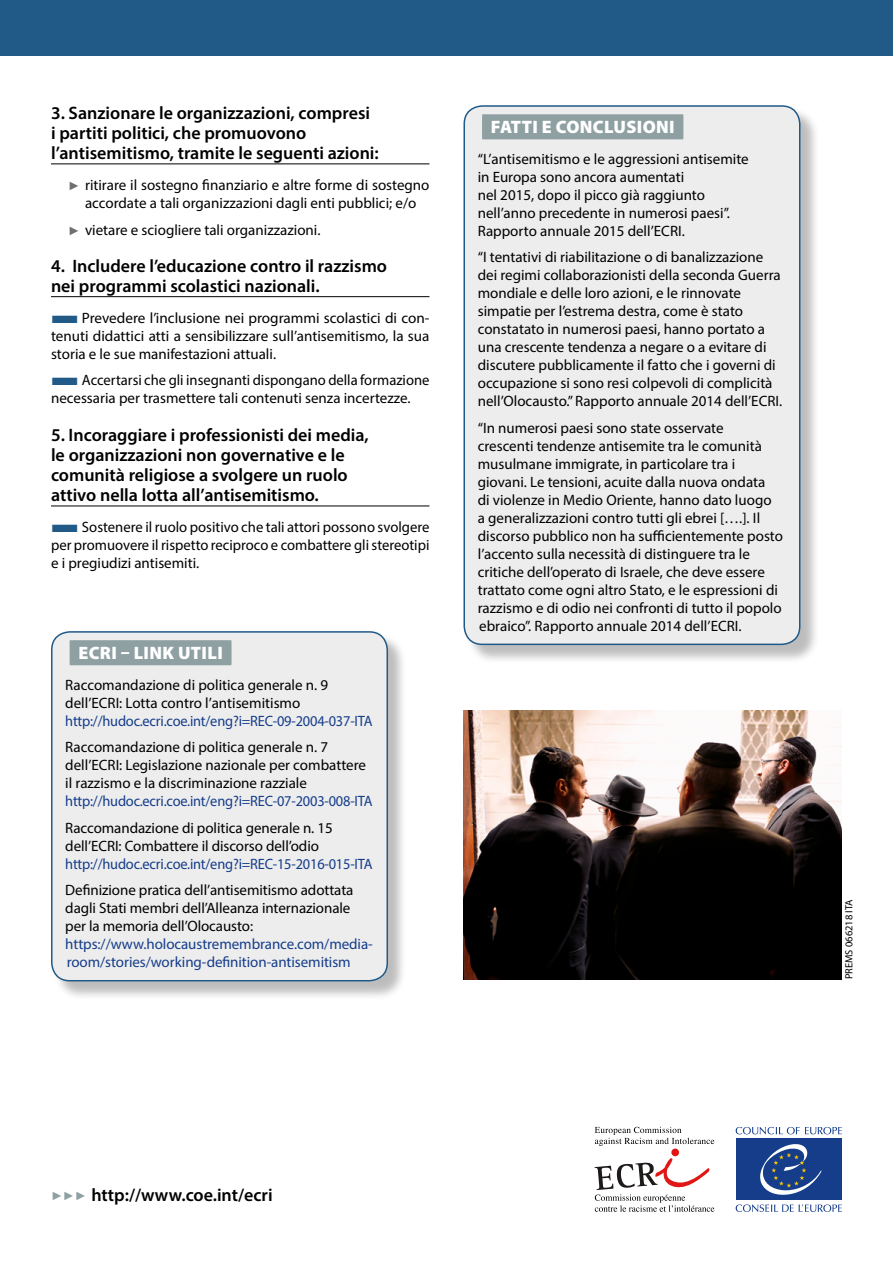
<style>
.page{position:relative;width:893px;height:1263px;background:#fff}
.page>*{position:absolute;margin:0;border:0;box-sizing:border-box;transform-origin:0 0}
.t1{font:600 18px/20.2px "Myriad Pro";color:#000}
.t2{font:900 18px "Myriad Pro";letter-spacing:.02em;color:#fff}
.t3{font:15px/18px "Myriad Pro";color:#000}
.t4{font:15px "Myriad Pro";letter-spacing:-.015em;color:#153d8a;scale:.96 1}
.t5{font:15px/18px "Myriad Pro";letter-spacing:-.015em;color:#153d8a}
.t6{font:10.5px "Myriad Pro";color:#000}
.s1{font-family:"Arial";font-size:12px;color:#706f6f}
.s2{color:#215a87}
.s3{font-family:"Arial";font-weight:400;font-size:12px;color:#8fa0a3}
</style>
<div class="page">
<hr style="left:51px;top:163px;width:378px;height:1px;background:#000">
<hr style="left:51px;top:296px;width:378px;height:1px;background:#000">
<hr style="left:51px;top:506px;width:378px;height:1px;background:#000">
<div style="left:0;top:0;width:893px;height:55px;background:#215a87"></div>
<svg style="left:595px;top:1127px;width:119px;height:19px"></svg>
<div style="left:671px;top:1148px;width:8px;height:8px;background:#e11717;border-radius:50%"></div>
<svg style="left:595px;top:1158px;width:119px;height:54px"></svg>
<svg style="left:736px;top:1127px;width:106px;height:7px"></svg>
<svg style="left:736px;top:1204px;width:106px;height:8px"></svg>
<div style="left:736px;top:1139px;width:106px;height:61px;background:#153d8a"></div>
<svg style="left:760px;top:1144px;width:62px;height:51px"></svg>
<div style="left:465px;top:107px;width:354px;height:557px;background:#000;opacity:.26"></div>
<div style="left:464px;top:106px;width:336px;height:538px;background:#ededed;border-radius:18px"></div>
<div style="left:482px;top:115px;width:201px;height:24px;background:#8fa0a3"></div>
<div style="left:482px;top:114px;width:201px;height:24px;background:#8fa0a3"></div>
<div style="left:463px;top:105px;width:337px;height:540px;border:2px solid #215a87;border-radius:18px"></div>
<div style="left:53px;top:633px;width:354px;height:367px;background:#000;opacity:.26"></div>
<div style="left:52px;top:632px;width:335px;height:349px;background:#ededed;border-radius:18px"></div>
<div style="left:70px;top:641px;width:161px;height:24px;background:#8fa0a3"></div>
<div style="left:70px;top:640px;width:161px;height:24px;background:#8fa0a3"></div>
<div style="left:51px;top:631px;width:337px;height:350px;border:2px solid #215a87;border-radius:18px"></div>
<img style="left:463px;top:710px;width:379px;height:270px">
<p class="t1" style="left:51px;top:102px;width:329px">3. Sanzionare le organizzazioni, compresi i partiti politici, che promuovono l’antisemitismo, tramite le seguenti azioni:</p>
<p class="t3" style="left:68px;top:176px;width:363px;text-align:center"><span class="s1">►</span> ritirare il sostegno finanziario e altre forme di sostegno accordate a tali organizzazioni dagli enti pubblici; e/o</p>
<p class="t3" style="left:68px;top:220px;width:254px"><span class="s1">►</span> vietare e sciogliere tali organizzazioni.</p>
<p class="t1" style="left:51px;top:255px;width:338px">4. Includere l’educazione contro il razzismo nei programmi scolastici nazionali.</p>
<p class="t3" style="left:51px;top:308px;width:380px;text-align:justify"><span class="s2">■</span>Prevedere l’inclusione nei programmi scolastici di con&shy;tenuti didattici atti a sensibilizzare sull’antisemitismo, la sua storia e le sue manifestazioni attuali.</p>
<p class="t3" style="left:51px;top:371px;width:380px"><span class="s2">■</span>Accertarsi che gli insegnanti dispongano della formazione necessaria per trasmettere tali contenuti senza incertezze.</p>
<p class="t1" style="left:51px;top:424px;width:319px">5. Incoraggiare i professionisti dei media, le organizzazioni non governative e le comunità religiose a svolgere un ruolo attivo nella lotta all’antisemitismo.</p>
<p class="t3" style="left:51px;top:518px;width:380px;text-align:justify"><span class="s2">■</span>Sostenere il ruolo positivo che tali attori possono svolgere per promuovere il rispetto reciproco e combattere gli stereotipi e i pregiudizi antisemiti.</p>
<p class="t2" style="left:78px;top:641px;width:146px">ECRI – LINK UTILI</p>
<p class="t3" style="left:65px;top:675px;width:264px">Raccomandazione di politica generale n. 9 dell’ECRI: Lotta contro l’antisemitismo</p>
<p class="t4" style="left:65px;top:711px;width:322px">http://hudoc.ecri.coe.int/eng?i=REC-09-2004-037-ITA</p>
<p class="t3" style="left:65px;top:738px;width:302px">Raccomandazione di politica generale n. 7 dell’ECRI: Legislazione nazionale per combattere il razzismo e la discriminazione razziale</p>
<p class="t4" style="left:65px;top:792px;width:322px">http://hudoc.ecri.coe.int/eng?i=REC-07-2003-008-ITA</p>
<p class="t3" style="left:65px;top:818px;width:269px">Raccomandazione di politica generale n. 15 dell’ECRI: Combattere il discorso dell’odio</p>
<p class="t4" style="left:65px;top:854px;width:322px">http://hudoc.ecri.coe.int/eng?i=REC-15-2016-015-ITA</p>
<p class="t3" style="left:65px;top:881px;width:290px">Definizione pratica dell’antisemitismo adottata dagli Stati membri dell’Alleanza internazionale per la memoria dell’Olocausto:</p>
<p class="t5" style="left:65px;top:935px;width:309px">https://www.holocaustremembrance.com/media&shy;room/stories/working-definition-antisemitism</p>
<p class="t2" style="left:491px;top:115px;width:185px">FATTI E CONCLUSIONI</p>
<p class="t3" style="left:478px;top:149px;width:273px">“L’antisemitismo e le aggressioni antisemite in Europa sono ancora aumentati<br>nel 2015, dopo il picco già raggiunto nell’anno precedente in numerosi paesi”.<br>Rapporto annuale 2015 dell’ECRI.</p>
<p class="t3" style="left:478px;top:248px;width:306px">“I tentativi di riabilitazione o di banalizzazione dei regimi collaborazionisti della seconda Guerra mondiale e delle loro azioni, e le rinnovate simpatie per l’estrema destra, come è stato constatato in numerosi paesi, hanno portato a una crescente tendenza a negare o a evitare di discutere pubblicamente il fatto che i governi di occupazione si sono resi colpevoli di complicità nell’Olocausto.” Rapporto annuale 2014 dell’ECRI.</p>
<p class="t3" style="left:478px;top:418px;width:307px">“In numerosi paesi sono state osservate crescenti tendenze antisemite tra le comunità musulmane immigrate, in particolare tra i giovani. Le tensioni, acuite dalla nuova ondata<br>di violenze in Medio Oriente, hanno dato luogo<br>a generalizzazioni contro tutti gli ebrei [….]. Il discorso pubblico non ha sufficientemente posto l’accento sulla necessità di distinguere tra le critiche dell’operato di Israele, che deve essere trattato come ogni altro Stato, e le espressioni di razzismo e di odio nei confronti di tutto il popolo ebraico”. Rapporto annuale 2014 dell’ECRI.</p>
<p class="t6" style="left:843px;top:979px;width:82px;rotate:-90deg">PREMS 066218 ITA</p>
<p class="t1" style="left:51px;top:1184px;width:223px"><span class="s3">►►►</span> http://www.coe.int/ecri</p>
</div>
